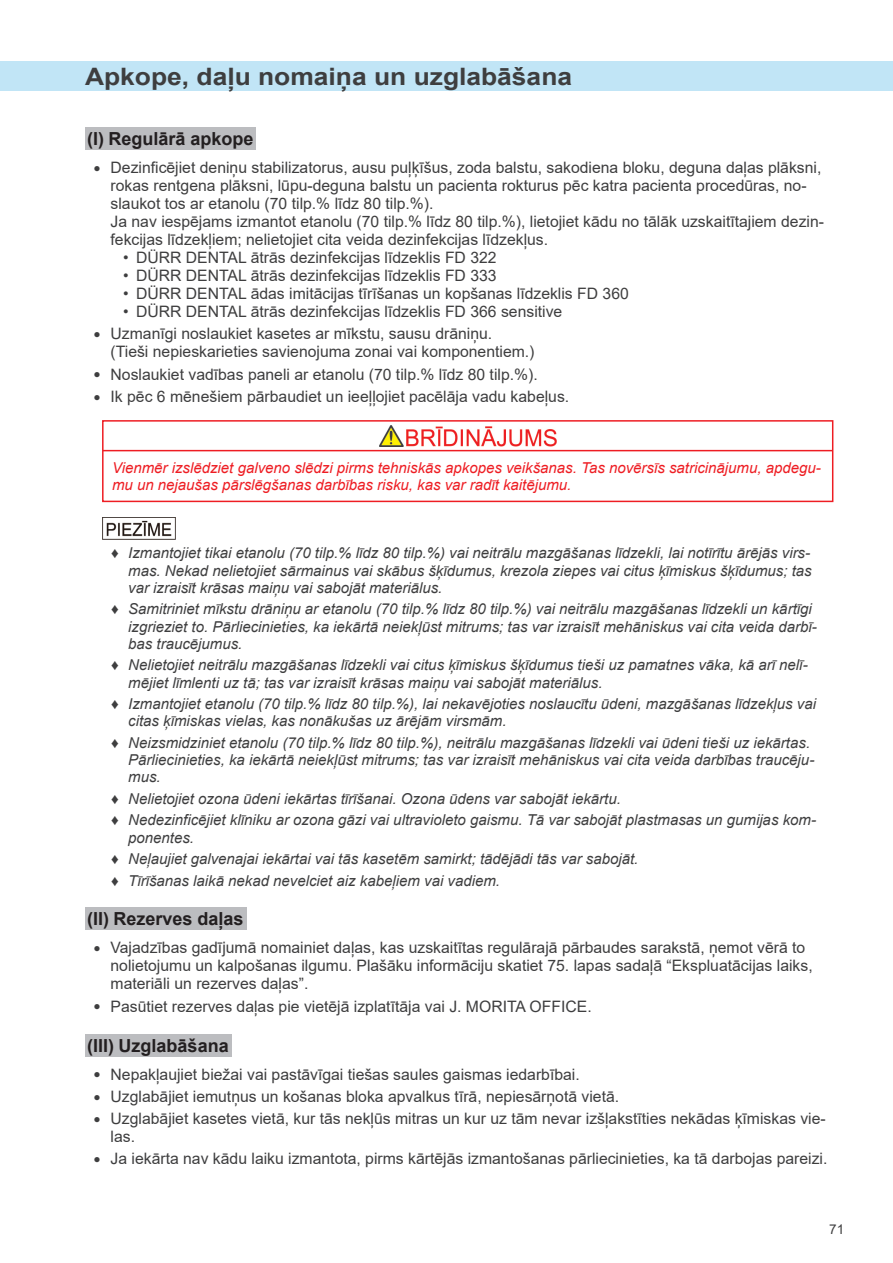
<style>
.page{position:relative;width:893px;height:1263px;background:#fff}
.page>*{position:absolute;margin:0;border:0;box-sizing:border-box;transform-origin:0 0}
.t1{font:700 24px "Arial";color:#3e3e3f;scale:1.1 1}
.t2{font:700 18px "Arial";color:#231f20}
.t3{font:15.75px/18px "Arial";color:#3e3e3f}
.t4{font:italic 15px/17.2px "Arial";color:#3e3e3f}
.t5{font:italic 15px/17.2px "Arial";color:#ee1d23}
.t6{font:13.5px "Arial";color:#3e3e3f}
.s1{font-size:12px}
.s2{font-style:normal}
</style>
<div class="page">
<div style="left:0;top:61px;width:893px;height:30px;background:#c1e5f6"></div>
<div style="left:85px;top:128px;width:171px;height:22px;background:#bcbdc0"></div>
<hr style="left:103px;top:450px;width:730px;height:1px;background:#ee1d23">
<div style="left:102px;top:420px;width:731px;height:82px;border:2px solid #ee1d23"></div>
<img style="left:379px;top:425px;width:177px;height:21px">
<img style="left:102px;top:518px;width:74px;height:21px">
<div style="left:85px;top:908px;width:161px;height:22px;background:#bcbdc0"></div>
<div style="left:85px;top:1034px;width:146px;height:22px;background:#bcbdc0"></div>
<h1 class="t1" style="left:85px;top:60px;width:444px">Apkope, daļu nomaiņa un uzglabāšana</h1>
<p class="t2" style="left:87px;top:126px;width:168px">(I) Regulārā apkope</p>
<p class="t3" style="left:111px;top:158px;width:715px;text-indent:-17px"><span class="s1">●</span> Dezinficējiet deniņu stabilizatorus, ausu puļķīšus, zoda balstu, sakodiena bloku, deguna daļas plāksni, rokas rentgena plāksni, lūpu-deguna balstu un pacienta rokturus pēc katra pacienta procedūras, no&shy;slaukot tos ar etanolu (70 tilp.% līdz 80 tilp.%).<br>Ja nav iespējams izmantot etanolu (70 tilp.% līdz 80 tilp.%), lietojiet kādu no tālāk uzskaitītajiem dezin&shy;fekcijas līdzekļiem; nelietojiet cita veida dezinfekcijas līdzekļus.</p>
<p class="t3" style="left:123px;top:248px;width:375px">• DÜRR DENTAL ātrās dezinfekcijas līdzeklis FD 322</p>
<p class="t3" style="left:123px;top:266px;width:375px">• DÜRR DENTAL ātrās dezinfekcijas līdzeklis FD 333</p>
<p class="t3" style="left:123px;top:284px;width:507px">• DÜRR DENTAL ādas imitācijas tīrīšanas un kopšanas līdzeklis FD 360</p>
<p class="t3" style="left:123px;top:302px;width:440px">• DÜRR DENTAL ātrās dezinfekcijas līdzeklis FD 366 sensitive</p>
<p class="t3" style="left:111px;top:325px;width:425px;text-indent:-17px"><span class="s1">●</span> Uzmanīgi noslaukiet kasetes ar mīkstu, sausu drāniņu.<br>(Tieši nepieskarieties savienojuma zonai vai komponentiem.)</p>
<p class="t3" style="left:94px;top:365px;width:446px"><span class="s1">●</span> Noslaukiet vadības paneli ar etanolu (70 tilp.% līdz 80 tilp.%).</p>
<p class="t3" style="left:94px;top:387px;width:477px"><span class="s1">●</span> Ik pēc 6 mēnešiem pārbaudiet un ieeļļojiet pacēlāja vadu kabeļus.</p>
<p class="t5" style="left:112px;top:459px;width:710px">Vienmēr izslēdziet galveno slēdzi pirms tehniskās apkopes veikšanas. Tas novērsīs satricinājumu, apdegu&shy;mu un nejaušas pārslēgšanas darbības risku, kas var radīt kaitējumu.</p>
<p class="t4" style="left:128px;top:545px;width:685px;text-align:justify;text-indent:-17px"><span class="s2">♦</span> Izmantojiet tikai etanolu (70 tilp.% līdz 80 tilp.%) vai neitrālu mazgāšanas līdzekli, lai notīrītu ārējās virs&shy;mas. Nekad nelietojiet sārmainus vai skābus šķīdumus, krezola ziepes vai citus ķīmiskus šķīdumus; tas var izraisīt krāsas maiņu vai sabojāt materiālus.</p>
<p class="t4" style="left:128px;top:601px;width:690px;text-indent:-17px"><span class="s2">♦</span> Samitriniet mīkstu drāniņu ar etanolu (70 tilp.% līdz 80 tilp.%) vai neitrālu mazgāšanas līdzekli un kārtīgi izgrieziet to. Pārliecinieties, ka iekārtā neiekļūst mitrums; tas var izraisīt mehāniskus vai cita veida darbī&shy;bas traucējumus.</p>
<p class="t4" style="left:128px;top:657px;width:681px;text-indent:-17px"><span class="s2">♦</span> Nelietojiet neitrālu mazgāšanas līdzekli vai citus ķīmiskus šķīdumus tieši uz pamatnes vāka, kā arī nelī&shy;mējiet līmlenti uz tā; tas var izraisīt krāsas maiņu vai sabojāt materiālus.</p>
<p class="t4" style="left:128px;top:695px;width:689px;text-indent:-17px"><span class="s2">♦</span> Izmantojiet etanolu (70 tilp.% līdz 80 tilp.%), lai nekavējoties noslaucītu ūdeni, mazgāšanas līdzekļus vai citas ķīmiskas vielas, kas nonākušas uz ārējām virsmām.</p>
<p class="t4" style="left:128px;top:734px;width:688px;text-indent:-17px"><span class="s2">♦</span> Neizsmidziniet etanolu (70 tilp.% līdz 80 tilp.%), neitrālu mazgāšanas līdzekli vai ūdeni tieši uz iekārtas.<br>Pārliecinieties, ka iekārtā neiekļūst mitrums; tas var izraisīt mehāniskus vai cita veida darbības traucēju&shy;mus.</p>
<p class="t4" style="left:111px;top:788px;width:706px;line-height:21.5px"><span class="s2">♦</span> Nelietojiet ozona ūdeni iekārtas tīrīšanai. Ozona ūdens var sabojāt iekārtu.<br><span class="s2">♦</span> Nedezinficējiet klīniku ar ozona gāzi vai ultravioleto gaismu. Tā var sabojāt plastmasas un gumijas kom-</p>
<p class="t4" style="left:111px;top:827px;width:529px;line-height:21.5px;text-indent:17px">ponentes.<br><span class="s2">♦</span> Neļaujiet galvenajai iekārtai vai tās kasetēm samirkt; tādējādi tās var sabojāt. <span class="s2">♦</span> Tīrīšanas laikā nekad nevelciet aiz kabeļiem vai vadiem.</p>
<p class="t2" style="left:87px;top:906px;width:158px">(II) Rezerves daļas</p>
<p class="t3" style="left:111px;top:939px;width:704px;text-indent:-17px"><span class="s1">●</span> Vajadzības gadījumā nomainiet daļas, kas uzskaitītas regulārajā pārbaudes sarakstā, ņemot vērā to nolietojumu un kalpošanas ilgumu. Plašāku informāciju skatiet 75. lapas sadaļā “Ekspluatācijas laiks, materiāli un rezerves daļas”.</p>
<p class="t3" style="left:94px;top:997px;width:500px"><span class="s1">●</span> Pasūtiet rezerves daļas pie vietējā izplatītāja vai J. MORITA OFFICE.</p>
<p class="t2" style="left:87px;top:1033px;width:143px">(III) Uzglabāšana</p>
<p class="t3" style="left:94px;top:1065px;width:488px"><span class="s1">●</span> Nepakļaujiet biežai vai pastāvīgai tiešas saules gaismas iedarbībai.</p>
<p class="t3" style="left:94px;top:1087px;width:527px"><span class="s1">●</span> Uzglabājiet iemutņus un košanas bloka apvalkus tīrā, nepiesārņotā vietā.</p>
<p class="t3" style="left:111px;top:1109px;width:717px;text-indent:-17px"><span class="s1">●</span> Uzglabājiet kasetes vietā, kur tās nekļūs mitras un kur uz tām nevar izšļakstīties nekādas ķīmiskas vie&shy;las.</p>
<p class="t3" style="left:94px;top:1150px;width:735px"><span class="s1">●</span> Ja iekārta nav kādu laiku izmantota, pirms kārtējās izmantošanas pārliecinieties, ka tā darbojas pareizi.</p>
<p class="t6" style="left:829px;top:1220px;width:17px">71</p>
</div>
